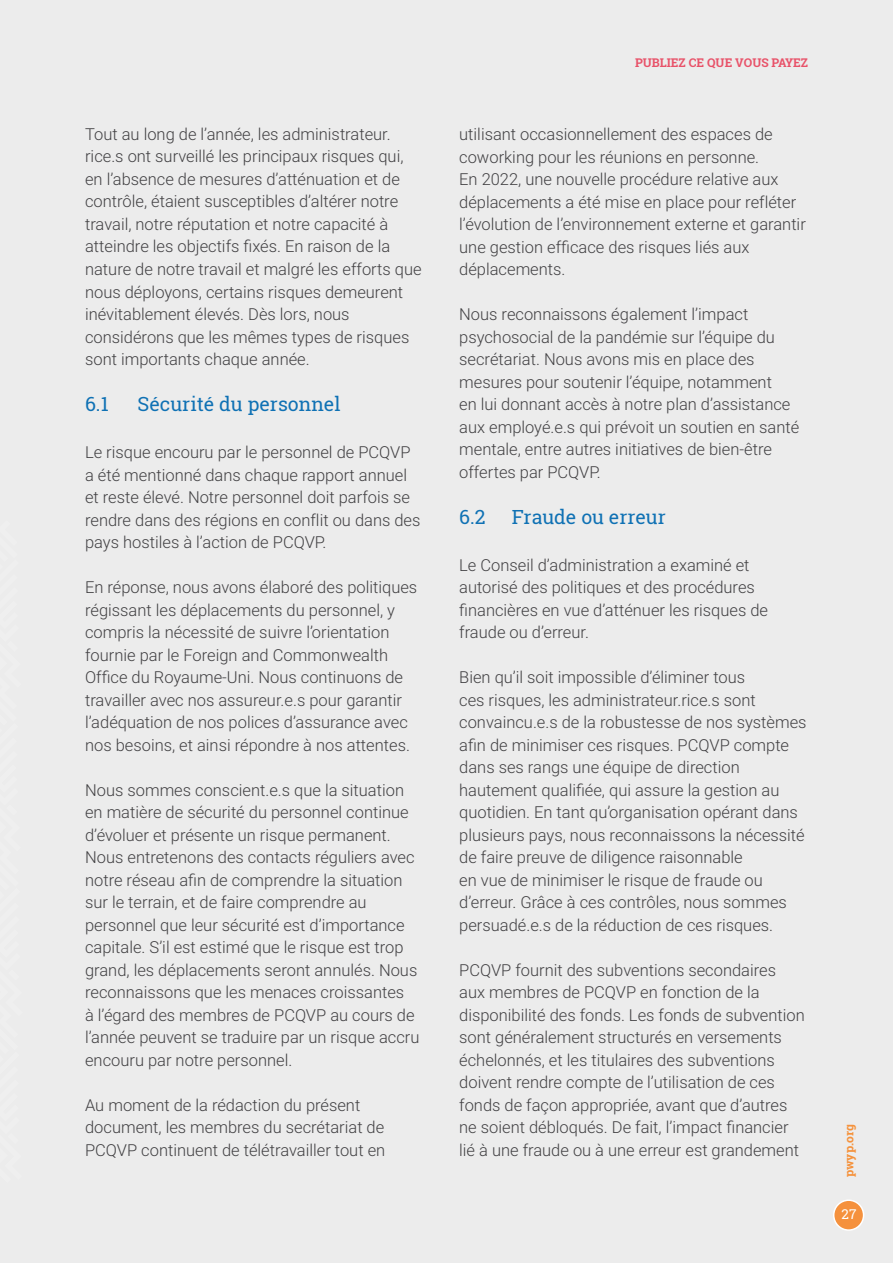
<style>
.page{position:relative;width:893px;height:1263px;background:#ececec}
.page>*{position:absolute;margin:0;border:0;box-sizing:border-box;transform-origin:0 0}
.t1{font:19.5px "Roboto Slab";color:#0f71b4}
.t2{font:300 16.5px/22.5px "Roboto";color:#414042}
.t3{font:13.5px "Roboto Slab";color:#fff}
.t4{font:700 12px "Roboto Slab";color:#e85269}
.t5{font:700 12px "Roboto Slab";color:#f5923c}
</style>
<div class="page">
<div style="left:834px;top:1200px;width:30px;height:30px;background:#f5913d;border-radius:50%"></div>
<div style="left:833px;top:1199px;width:31px;height:32px;border:2px solid #fff;border-radius:50%"></div>
<p class="t2" style="left:85px;top:122px;width:338px">Tout au long de l’année, les administrateur. rice.s ont surveillé les principaux risques qui, en l’absence de mesures d’atténuation et de contrôle, étaient susceptibles d’altérer notre travail, notre réputation et notre capacité à atteindre les objectifs fixés. En raison de la nature de notre travail et malgré les efforts que nous déployons, certains risques demeurent inévitablement élevés. Dès lors, nous considérons que les mêmes types de risques sont importants chaque année.</p>
<p class="t1" style="left:85px;top:391px;width:25px">6.1</p>
<p class="t1" style="left:138px;top:391px;width:204px">Sécurité du personnel</p>
<p class="t2" style="left:85px;top:440px;width:337px">Le risque encouru par le personnel de PCQVP a été mentionné dans chaque rapport annuel et reste élevé. Notre personnel doit parfois se rendre dans des régions en conflit ou dans des pays hostiles à l’action de PCQVP.</p>
<p class="t2" style="left:85px;top:575px;width:334px">En réponse, nous avons élaboré des politiques régissant les déplacements du personnel, y compris la nécessité de suivre l’orientation fournie par le Foreign and Commonwealth Office du Royaume-Uni. Nous continuons de travailler avec nos assureur.e.s pour garantir l’adéquation de nos polices d’assurance avec nos besoins, et ainsi répondre à nos attentes.</p>
<p class="t2" style="left:85px;top:778px;width:336px">Nous sommes conscient.e.s que la situation en matière de sécurité du personnel continue d’évoluer et présente un risque permanent.<br>Nous entretenons des contacts réguliers avec notre réseau afin de comprendre la situation sur le terrain, et de faire comprendre au personnel que leur sécurité est d’importance capitale. S’il est estimé que le risque est trop grand, les déplacements seront annulés. Nous reconnaissons que les menaces croissantes<br>à l’égard des membres de PCQVP au cours de l’année peuvent se traduire par un risque accru encouru par notre personnel.</p>
<p class="t2" style="left:85px;top:1093px;width:302px">Au moment de la rédaction du présent document, les membres du secrétariat de<br>PCQVP continuent de télétravailler tout en</p>
<p class="t4" style="left:635px;top:55px;width:175px">PUBLIEZ CE QUE VOUS PAYEZ</p>
<p class="t2" style="left:459px;top:122px;width:348px">utilisant occasionnellement des espaces de coworking pour les réunions en personne.<br>En 2022, une nouvelle procédure relative aux déplacements a été mise en place pour refléter l’évolution de l’environnement externe et garantir une gestion efficace des risques liés aux déplacements.</p>
<p class="t2" style="left:459px;top:302px;width:342px">Nous reconnaissons également l’impact psychosocial de la pandémie sur l’équipe du secrétariat. Nous avons mis en place des mesures pour soutenir l’équipe, notamment<br>en lui donnant accès à notre plan d’assistance aux employé.e.s qui prévoit un soutien en santé mentale, entre autres initiatives de bien-être offertes par PCQVP.</p>
<p class="t1" style="left:459px;top:503px;width:28px">6.2</p>
<p class="t1" style="left:512px;top:503px;width:156px">Fraude ou erreur</p>
<p class="t2" style="left:459px;top:553px;width:310px">Le Conseil d’administration a examiné et autorisé des politiques et des procédures financières en vue d’atténuer les risques de fraude ou d’erreur.</p>
<p class="t2" style="left:459px;top:665px;width:349px">Bien qu’il soit impossible d’éliminer tous<br>ces risques, les administrateur.rice.s sont convaincu.e.s de la robustesse de nos systèmes afin de minimiser ces risques. PCQVP compte dans ses rangs une équipe de direction hautement qualifiée, qui assure la gestion au quotidien. En tant qu’organisation opérant dans plusieurs pays, nous reconnaissons la nécessité de faire preuve de diligence raisonnable<br>en vue de minimiser le risque de fraude ou d’erreur. Grâce à ces contrôles, nous sommes persuadé.e.s de la réduction de ces risques.</p>
<p class="t2" style="left:459px;top:958px;width:347px">PCQVP fournit des subventions secondaires aux membres de PCQVP en fonction de la disponibilité des fonds. Les fonds de subvention sont généralement structurés en versements échelonnés, et les titulaires des subventions doivent rendre compte de l’utilisation de ces fonds de façon appropriée, avant que d’autres ne soient débloqués. De fait, l’impact financier lié à une fraude ou à une erreur est grandement</p>
<p class="t5" style="left:841px;top:1177px;width:54px;rotate:-90deg">pwyp.org</p>
<p class="t3" style="left:842px;top:1204px;width:16px">27</p>
</div>
